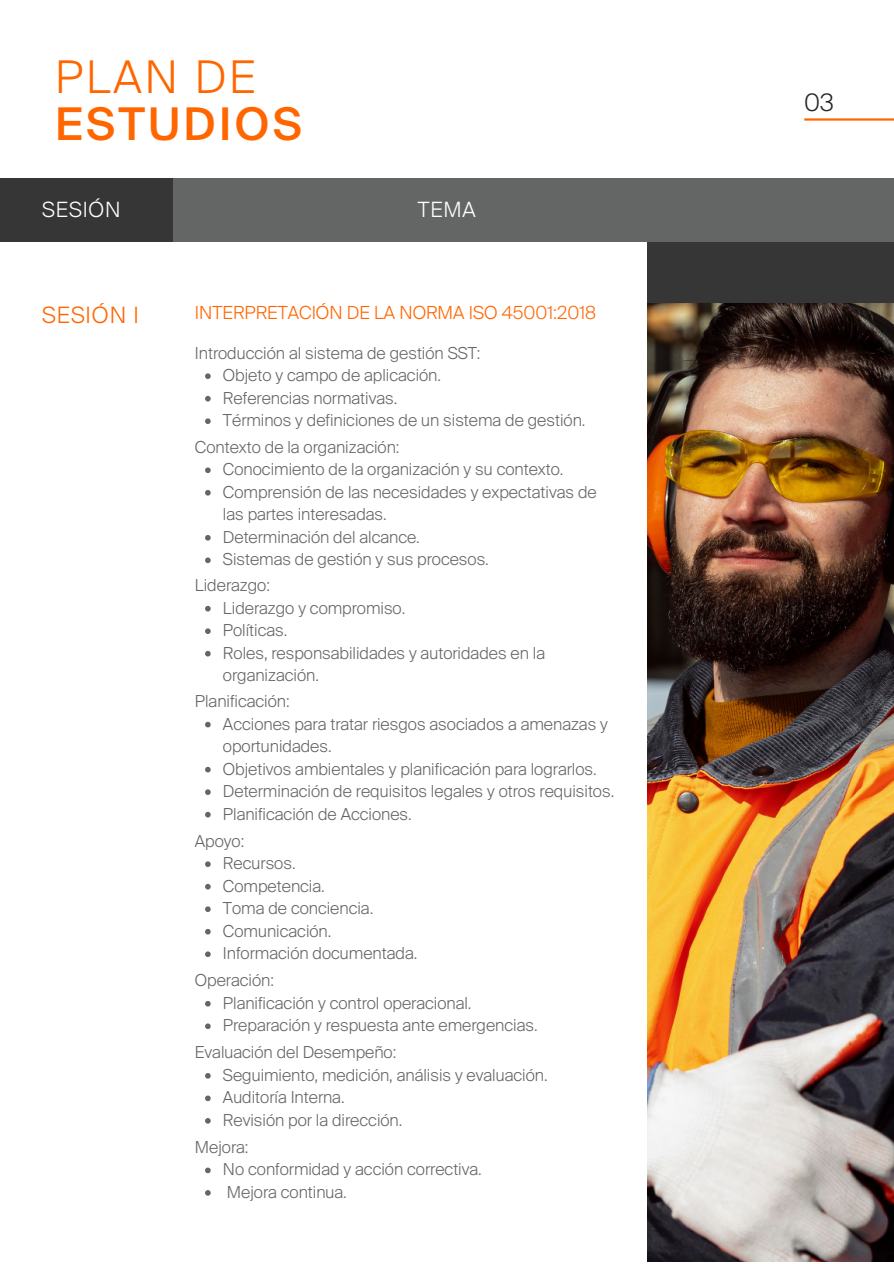
<style>
.page{position:relative;width:894px;height:1264px;background:#fff}
.page>*{position:absolute;margin:0;border:0;box-sizing:border-box;transform-origin:0 0}
.t1{font:500 45px/47.2px "Suisse Intl";letter-spacing:.07em;color:#f60}
.t2{font:300 24px "Suisse Intl";color:#252525}
.t3{font:300 22.5px "Suisse Intl";letter-spacing:.04em;color:#f60}
.t4{font:300 21px "Suisse Intl";letter-spacing:.04em;color:#fff}
.t5{font:300 18px "Suisse Intl";color:#f60}
.t6{font:300 16.5px/22.5px "Suisse Intl";color:#646665}
.s1{font-weight:300}
</style>
<div class="page">
<hr style="left:804px;top:118px;width:89px;height:3px;background:#f60">
<img style="left:647px;top:302px;width:246px;height:959px">
<div style="left:647px;top:242px;width:246px;height:60px;background:#363636"></div>
<svg style="left:205px;top:373px;width:6px;height:6px"></svg>
<svg style="left:205px;top:396px;width:6px;height:5px"></svg>
<svg style="left:205px;top:418px;width:6px;height:6px"></svg>
<div style="left:173px;top:178px;width:720px;height:64px;background:#646665"></div>
<div style="left:0;top:178px;width:173px;height:64px;background:#363636"></div>
<svg style="left:205px;top:467px;width:6px;height:6px"></svg>
<svg style="left:205px;top:490px;width:6px;height:5px"></svg>
<svg style="left:205px;top:535px;width:6px;height:5px"></svg>
<svg style="left:205px;top:557px;width:6px;height:6px"></svg>
<svg style="left:205px;top:606px;width:6px;height:5px"></svg>
<svg style="left:205px;top:628px;width:6px;height:6px"></svg>
<svg style="left:205px;top:651px;width:6px;height:5px"></svg>
<svg style="left:205px;top:721px;width:6px;height:6px"></svg>
<svg style="left:205px;top:766px;width:6px;height:6px"></svg>
<svg style="left:205px;top:789px;width:6px;height:6px"></svg>
<svg style="left:205px;top:811px;width:6px;height:6px"></svg>
<svg style="left:205px;top:861px;width:6px;height:6px"></svg>
<svg style="left:205px;top:883px;width:6px;height:6px"></svg>
<svg style="left:205px;top:906px;width:6px;height:6px"></svg>
<svg style="left:205px;top:929px;width:6px;height:5px"></svg>
<svg style="left:205px;top:951px;width:6px;height:6px"></svg>
<svg style="left:205px;top:1001px;width:6px;height:5px"></svg>
<svg style="left:205px;top:1023px;width:6px;height:6px"></svg>
<svg style="left:205px;top:1073px;width:6px;height:5px"></svg>
<svg style="left:205px;top:1095px;width:6px;height:6px"></svg>
<svg style="left:205px;top:1118px;width:6px;height:5px"></svg>
<svg style="left:205px;top:1167px;width:6px;height:6px"></svg>
<svg style="left:205px;top:1190px;width:6px;height:5px"></svg>
<p class="t1" style="left:55px;top:54px;width:248px"><span class="s1">PLAN DE<br></span>ESTUDIOS</p>
<h2 class="t4" style="left:42px;top:196px;width:80px">SESIÓN</h2>
<h3 class="t4" style="left:417px;top:196px;width:59px">TEMA</h3>
<h2 class="t3" style="left:42px;top:300px;width:98px">SESIÓN I</h2>
<h2 class="t5" style="left:195px;top:301px;width:402px">INTERPRETACIÓN DE LA NORMA ISO 45001:2018</h2>
<p class="t6" style="left:223px;top:342px;width:364px;text-indent:-28px">Introducción al sistema de gestión SST:<br>Objeto y campo de aplicación.<br>Referencias normativas.<br>Términos y definiciones de un sistema de gestión.</p>
<p class="t6" style="left:195px;top:436px;width:206px">Contexto de la organización:</p>
<p class="t6" style="left:223px;top:458px;width:342px">Conocimiento de la organización y su contexto.</p>
<p class="t6" style="left:223px;top:481px;width:375px">Comprensión de las necesidades y expectativas de las partes interesadas.</p>
<p class="t6" style="left:223px;top:526px;width:198px">Determinación del alcance.</p>
<p class="t6" style="left:223px;top:548px;width:267px">Sistemas de gestión y sus procesos.</p>
<p class="t6" style="left:195px;top:574px;width:76px">Liderazgo:</p>
<p class="t6" style="left:223px;top:597px;width:184px">Liderazgo y compromiso.</p>
<p class="t6" style="left:223px;top:619px;width:66px">Políticas.</p>
<p class="t6" style="left:223px;top:642px;width:323px">Roles, responsabilidades y autoridades en la organización.</p>
<p class="t6" style="left:195px;top:690px;width:96px">Planificación:</p>
<p class="t6" style="left:223px;top:713px;width:386px">Acciones para tratar riesgos asociados a amenazas y oportunidades.</p>
<p class="t6" style="left:223px;top:758px;width:375px">Objetivos ambientales y planificación para lograrlos.</p>
<p class="t6" style="left:223px;top:780px;width:392px">Determinación de requisitos legales y otros requisitos.</p>
<p class="t6" style="left:223px;top:803px;width:190px">Planificación de Acciones.</p>
<p class="t6" style="left:195px;top:830px;width:51px">Apoyo:</p>
<p class="t6" style="left:223px;top:852px;width:74px">Recursos.</p>
<p class="t6" style="left:223px;top:875px;width:103px">Competencia.</p>
<p class="t6" style="left:223px;top:897px;width:152px">Toma de conciencia.</p>
<p class="t6" style="left:223px;top:920px;width:110px">Comunicación.</p>
<p class="t6" style="left:223px;top:942px;width:196px">Información documentada.</p>
<p class="t6" style="left:195px;top:969px;width:80px">Operación:</p>
<p class="t6" style="left:223px;top:992px;width:250px">Planificación y control operacional.</p>
<p class="t6" style="left:223px;top:1014px;width:316px">Preparación y respuesta ante emergencias.</p>
<p class="t6" style="left:195px;top:1041px;width:203px">Evaluación del Desempeño:</p>
<p class="t6" style="left:223px;top:1064px;width:326px">Seguimiento, medición, análisis y evaluación.</p>
<p class="t6" style="left:223px;top:1086px;width:123px">Auditoría Interna.</p>
<p class="t6" style="left:223px;top:1109px;width:181px">Revisión por la dirección.</p>
<p class="t6" style="left:195px;top:1136px;width:55px">Mejora:</p>
<p class="t6" style="left:223px;top:1158px;width:260px">No conformidad y acción correctiva.</p>
<p class="t6" style="left:227px;top:1181px;width:121px">Mejora continua.</p>
<h1 class="t2" style="left:804px;top:87px;width:31px">03</h1>
</div>
